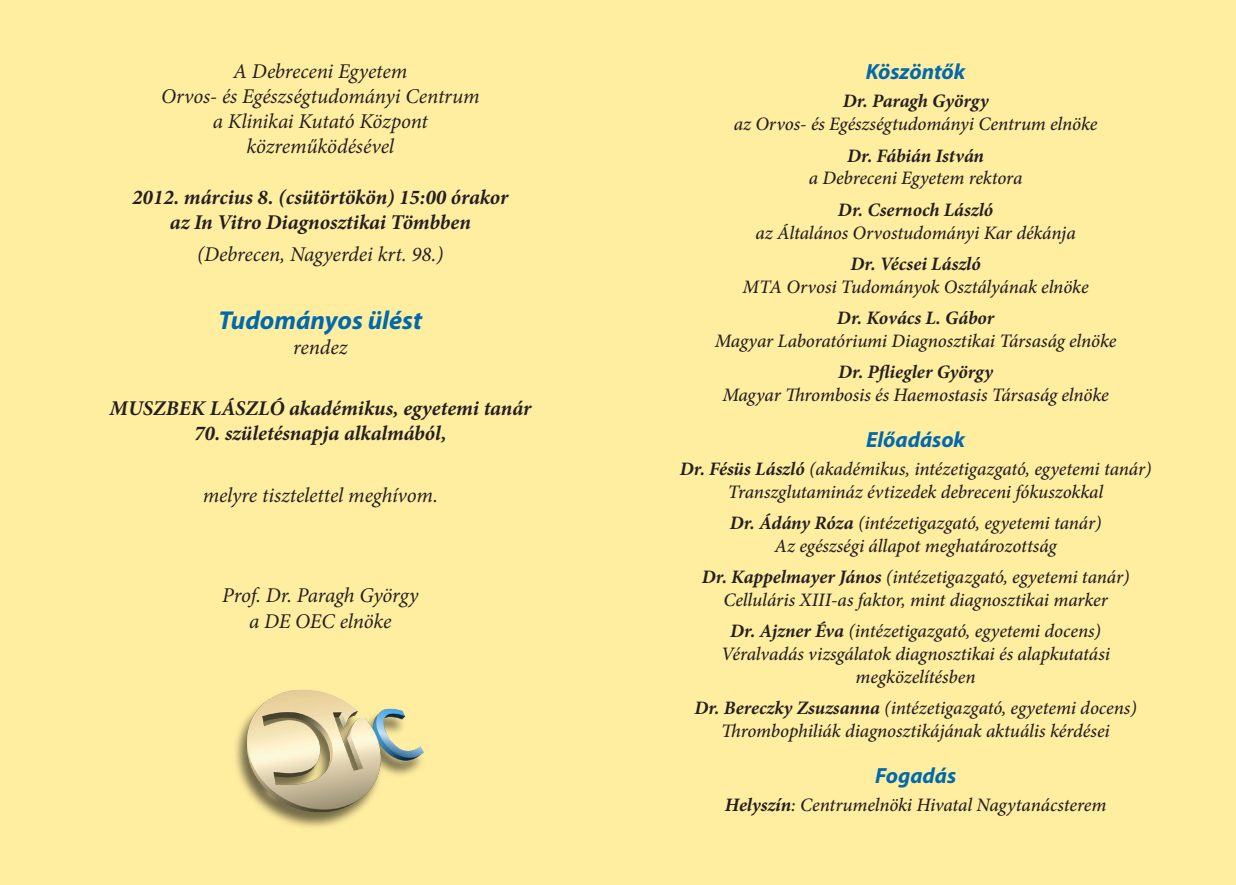
<style>
.page{position:relative;width:1236px;height:885px;background:#fff}
.page>*{position:absolute;margin:0;border:0;box-sizing:border-box;transform-origin:0 0}
.t1{font:italic 700 26px "Myriad Pro";color:#0069ae}
.t2{font:italic 700 22px "Myriad Pro";color:#0069ae}
.t3{font:italic 21px/25.2px "Minion Pro";letter-spacing:-.005em;color:#231f20;text-align:center}
.t4{font:italic 700 21px/25.2px "Minion Pro";letter-spacing:-.005em;color:#231f20;text-align:center}
.t5{font:italic 500 19px/22.8px "Minion Pro";letter-spacing:-.005em;color:#231f20;text-align:center}
.t6{font:italic 700 19px "Minion Pro";color:#231f20}
.s1{font-weight:700}
</style>
<div class="page">
<div style="left:0;top:0;width:1236px;height:884px;background:#ffeda0"></div>
<img style="left:235px;top:689px;width:189px;height:138px">
<p class="t3" style="left:161px;top:58px;width:320px">A Debreceni Egyetem<br>Orvos- és Egészségtudományi Centrum a Klinikai Kutató Központ közreműködésével</p>
<p class="t4" style="left:132px;top:184px;width:378px">2012. március 8. (csütörtökön) 15:00 órakor az In Vitro Diagnosztikai Tömbben</p>
<p class="t3" style="left:197px;top:242px;width:248px">(Debrecen, Nagyerdei krt. 98.)</p>
<h1 class="t1" style="left:219px;top:303px;width:205px">Tudományos ülést</h1>
<p class="t3" style="left:293px;top:334px;width:56px">rendez</p>
<p class="t4" style="left:109px;top:395px;width:423px">MUSZBEK LÁSZLÓ akadémikus, egyetemi tanár</p>
<p class="t4" style="left:194px;top:420px;width:254px">70. születésnapja alkalmából,</p>
<p class="t3" style="left:203px;top:482px;width:237px">melyre tisztelettel meghívom.</p>
<p class="t3" style="left:222px;top:583px;width:198px">Prof. Dr. Paragh György a DE OEC elnöke</p>
<p class="t2" style="left:866px;top:57px;width:101px">Köszöntők</p>
<p class="t6" style="left:843px;top:88px;width:147px">Dr. Paragh György</p>
<p class="t5" style="left:734px;top:113px;width:365px">az Orvos- és Egészségtudományi Centrum elnöke</p>
<p class="t6" style="left:847px;top:142px;width:138px">Dr. Fábián István</p>
<p class="t5" style="left:809px;top:167px;width:215px">a Debreceni Egyetem rektora</p>
<p class="t6" style="left:838px;top:196px;width:157px">Dr. Csernoch László</p>
<p class="t5" style="left:756px;top:221px;width:322px">az Általános Orvostudományi Kar dékánja</p>
<p class="t6" style="left:850px;top:250px;width:132px">Dr. Vécsei László</p>
<p class="t5" style="left:743px;top:275px;width:348px">MTA Orvosi Tudományok Osztályának elnöke</p>
<p class="t6" style="left:837px;top:304px;width:159px">Dr. Kovács L. Gábor</p>
<p class="t5" style="left:715px;top:329px;width:403px">Magyar Laboratóriumi Diagnosztikai Társaság elnöke</p>
<p class="t6" style="left:838px;top:358px;width:156px">Dr. Pfliegler György</p>
<p class="t5" style="left:722px;top:383px;width:388px">Magyar Thrombosis és Haemostasis Társaság elnöke</p>
<p class="t2" style="left:866px;top:425px;width:101px">Előadások</p>
<p class="t5" style="left:680px;top:457px;width:473px"><span class="s1">Dr. Fésüs László</span> (akadémikus, intézetigazgató, egyetemi tanár)<br>Transzglutamináz évtizedek debreceni fókuszokkal</p>
<p class="t5" style="left:730px;top:511px;width:373px"><span class="s1">Dr. Ádány Róza</span> (intézetigazgató, egyetemi tanár)<br>Az egészségi állapot meghatározottság</p>
<p class="t5" style="left:702px;top:565px;width:429px"><span class="s1">Dr. Kappelmayer János</span> (intézetigazgató, egyetemi tanár)<br>Celluláris XIII-as faktor, mint diagnosztikai marker</p>
<p class="t5" style="left:721px;top:620px;width:390px"><span class="s1">Dr. Ajzner Éva</span> (intézetigazgató, egyetemi docens)<br>Véralvadás vizsgálatok diagnosztikai és alapkutatási megközelítésben</p>
<p class="t5" style="left:694px;top:696px;width:444px"><span class="s1">Dr. Bereczky Zsuzsanna</span> (intézetigazgató, egyetemi docens)<br>Thrombophiliák diagnosztikájának aktuális kérdései</p>
<p class="t2" style="left:875px;top:761px;width:83px">Fogadás</p>
<p class="t5" style="left:725px;top:793px;width:383px"><span class="s1">Helyszín</span>: Centrumelnöki Hivatal Nagytanácsterem</p>
</div>
